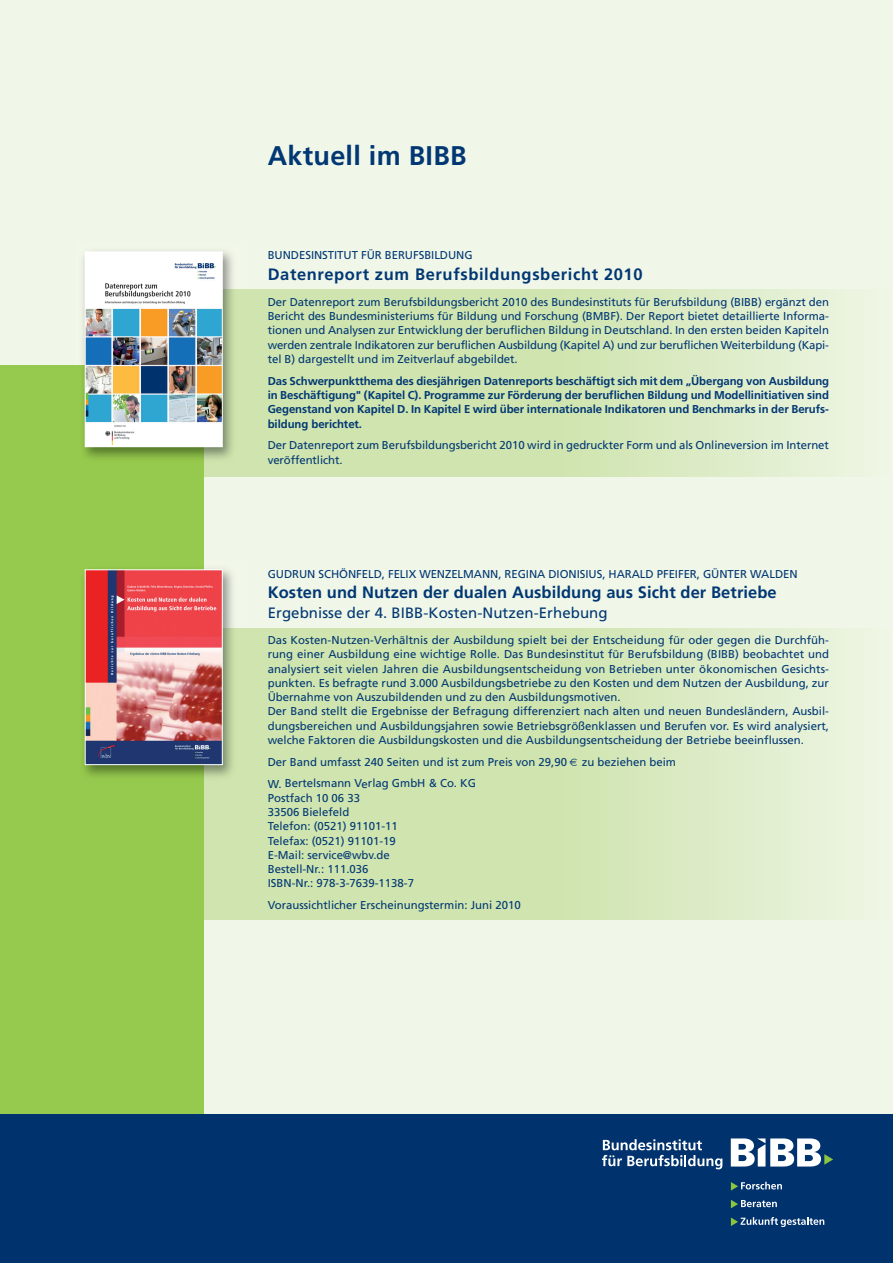
<style>
.page{position:relative;width:893px;height:1263px;background:#fff}
.page>*{position:absolute;margin:0;border:0;box-sizing:border-box;transform-origin:0 0}
.t1{font:700 27px "Frutiger";letter-spacing:.01em;color:#013874}
.t2{font:700 16.5px "Frutiger";letter-spacing:.005em;color:#013874}
.t3{font:700 16.5px "Frutiger";letter-spacing:.04em;color:#013874}
.t4{font:15px "Frutiger";letter-spacing:.005em;color:#013874}
.t5{font:11.4px/14.2px "Frutiger";color:#013874}
.t6{font:700 11.4px/14.2px "Frutiger";letter-spacing:-.005em;color:#013874;text-align:justify}
</style>
<div class="page">
<div style="left:0;top:0;width:892px;height:1263px;background:#f1f7e8"></div>
<div style="left:195px;top:629px;width:697px;height:291px;background:#cfe4ae"></div>
<div style="left:195px;top:290px;width:697px;height:187px;background:#cfe4ae"></div>
<div style="left:0;top:366px;width:204px;height:879px;background:#96ca4e"></div>
<div style="left:560px;top:290px;width:332px;height:187px;background:linear-gradient(to right,#cfe4ae,#eff6e5)"></div>
<div style="left:560px;top:629px;width:332px;height:291px;background:linear-gradient(to right,#cfe4ae,#eff6e5)"></div>
<img style="left:76px;top:251px;width:164px;height:208px">
<img style="left:87px;top:253px;width:134px;height:192px">
<div style="left:85px;top:251px;width:138px;height:196px;border:1px solid #fff"></div>
<img style="left:83px;top:569px;width:157px;height:208px">
<img style="left:87px;top:571px;width:134px;height:192px">
<div style="left:85px;top:569px;width:138px;height:196px;border:1px solid #fff"></div>
<div style="left:0;top:1114px;width:892px;height:149px;background:#00326d"></div>
<svg style="left:731px;top:1138px;width:102px;height:29px"></svg>
<svg style="left:602px;top:1139px;width:120px;height:30px"></svg>
<svg style="left:731px;top:1182px;width:51px;height:9px"></svg>
<svg style="left:731px;top:1200px;width:46px;height:8px"></svg>
<svg style="left:731px;top:1217px;width:93px;height:10px"></svg>
<svg style="left:570px;top:758px;width:7px;height:8px"></svg>
<h1 class="t1" style="left:268px;top:145px;width:200px">Aktuell im BIBB</h1>
<p class="t5" style="left:268px;top:249px;width:206px">BUNDESINSTITUT FÜR BERUFSBILDUNG</p>
<h2 class="t3" style="left:268px;top:267px;width:376px">Datenreport zum Berufsbildungsbericht 2010</h2>
<p class="t5" style="left:268px;top:296px;width:563px;text-align:justify">Der Datenreport zum Berufsbildungsbericht 2010 des Bundesinstituts für Berufsbildung (BIBB) ergänzt den Bericht des Bundesministeriums für Bildung und Forschung (BMBF). Der Report bietet detaillierte Informa&shy;tionen und Analysen zur Entwicklung der beruflichen Bildung in Deutschland. In den ersten beiden Kapiteln werden zentrale Indikatoren zur beruflichen Ausbildung (Kapitel A) und zur beruflichen Weiterbildung (Kapi&shy;tel B) dargestellt und im Zeitverlauf abgebildet.</p>
<p class="t6" style="left:268px;top:375px;width:563px">Das Schwerpunktthema des diesjährigen Datenreports beschäftigt sich mit dem „Übergang von Ausbildung in Beschäftigung" (Kapitel C). Programme zur Förderung der beruflichen Bildung und Modellinitiativen sind Gegenstand von Kapitel D. In Kapitel E wird über internationale Indikatoren und Benchmarks in der Berufs&shy;bildung berichtet.</p>
<p class="t5" style="left:268px;top:439px;width:563px">Der Datenreport zum Berufsbildungsbericht 2010 wird in gedruckter Form und als Onlineversion im Internet veröffentlicht.</p>
<p class="t5" style="left:268px;top:567px;width:531px">GUDRUN SCHÖNFELD, FELIX WENZELMANN, REGINA DIONISIUS, HARALD PFEIFER, GÜNTER WALDEN</p>
<h2 class="t2" style="left:268px;top:586px;width:510px">Kosten und Nutzen der dualen Ausbildung aus Sicht der Betriebe</h2>
<h3 class="t4" style="left:268px;top:607px;width:341px">Ergebnisse der 4. BIBB-Kosten-Nutzen-Erhebung</h3>
<p class="t5" style="left:268px;top:634px;width:563px">Das Kosten-Nutzen-Verhältnis der Ausbildung spielt bei der Entscheidung für oder gegen die Durchfüh&shy;rung einer Ausbildung eine wichtige Rolle. Das Bundesinstitut für Berufsbildung (BIBB) beobachtet und analysiert seit vielen Jahren die Ausbildungsentscheidung von Betrieben unter ökonomischen Gesichts&shy;punkten. Es befragte rund 3.000 Ausbildungsbetriebe zu den Kosten und dem Nutzen der Ausbildung, zur Übernahme von Auszubildenden und zu den Ausbildungsmotiven.<br>Der Band stellt die Ergebnisse der Befragung differenziert nach alten und neuen Bundesländern, Ausbil&shy;dungsbereichen und Ausbildungsjahren sowie Betriebsgrößenklassen und Berufen vor. Es wird analysiert, welche Faktoren die Ausbildungskosten und die Ausbildungsentscheidung der Betriebe beeinflussen.</p>
<p class="t5" style="left:268px;top:756px;width:301px">Der Band umfasst 240 Seiten und ist zum Preis von 29,90</p>
<p class="t5" style="left:582px;top:756px;width:96px">zu beziehen beim</p>
<p class="t5" style="left:268px;top:777px;width:210px">W. Bertelsmann Verlag GmbH &amp; Co. KG<br>Postfach 10 06 33<br>33506 Bielefeld<br>Telefon: (0521) 91101-11<br>Telefax: (0521) 91101-19<br>E-Mail: service@wbv.de<br>Bestell-Nr.: 111.036<br>ISBN-Nr.: 978-3-7639-1138-7</p>
<p class="t5" style="left:268px;top:899px;width:255px">Voraussichtlicher Erscheinungstermin: Juni 2010</p>
</div>
